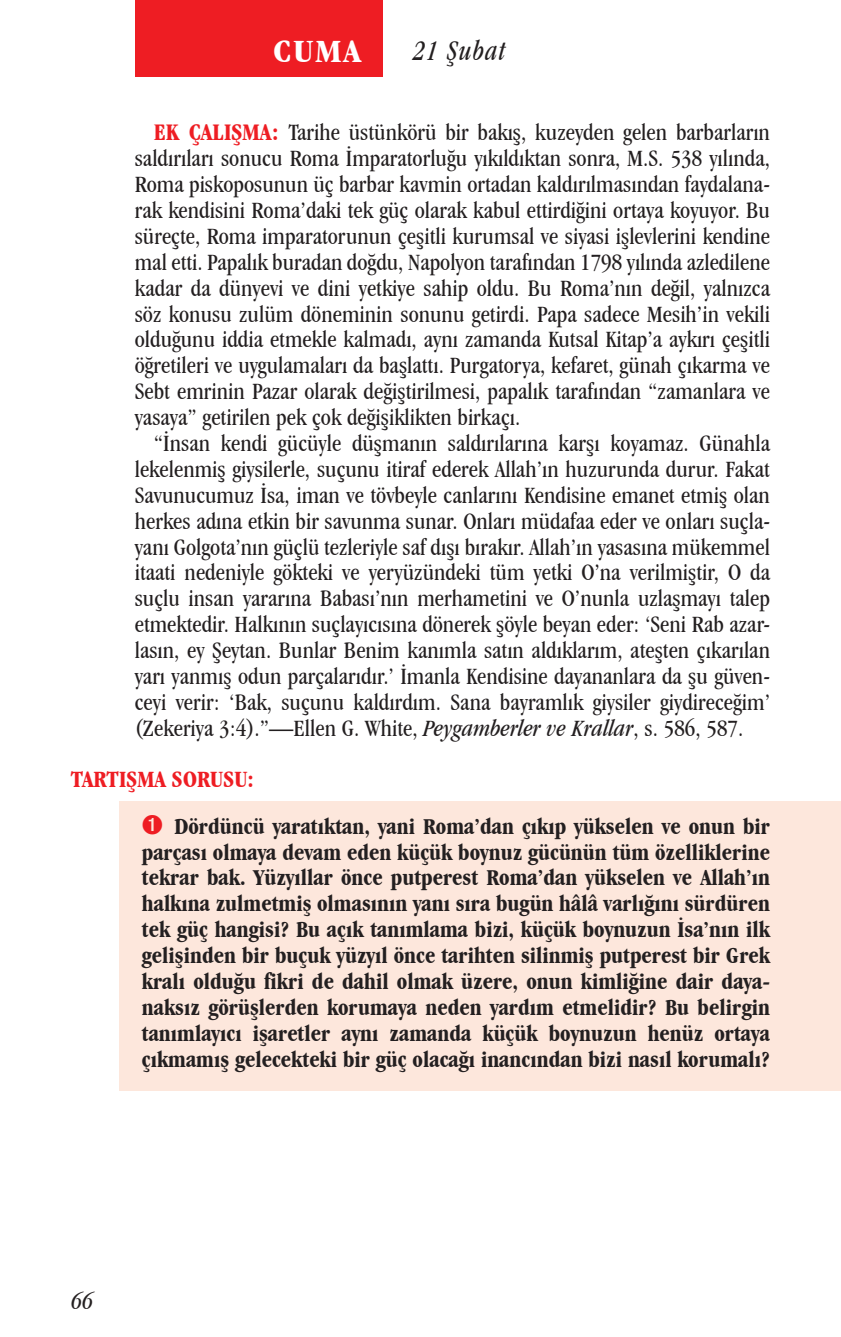
<style>
.page{position:relative;width:841px;height:1337px;background:#fff}
.page>*{position:absolute;margin:0;border:0;box-sizing:border-box;transform-origin:0 0}
.Daily_Header{font:700 condensed 33.75px "Garamond IT Cby BT";color:#fff;scale:1.1 1}
.Lesson_Dates{font:italic condensed 29.25px "Garamond IT Cby BT";letter-spacing:.05em;color:#231f20;scale:.9 1}
.t1{font:italic condensed 24.75px "Garamond IT Cby BT";color:#231f20}
.Body{font:condensed 24.3px/25.9px "Garamond IT Cby BT";color:#231f20;text-align:justify}
.Friday_Body{font:condensed 24.3px/25.9px "Garamond IT Cby BT";color:#231f20;text-align:justify}
.Discussion_Title{font:700 condensed 24.3px "Garamond IT Cby BT";color:#ee1d23}
.Numbered_Bullet_List{font:700 condensed 23.62px/25.9px "Garamond IT Cby BT";color:#231f20;text-align:justify}
.s1{font-weight:700;font-size:24.75px;color:#ee1d23}
.s2{font-style:italic}
</style>
<div class="page">
<div style="left:135px;top:0;width:247px;height:76px;background:#ee1d23"></div>
<div style="left:119px;top:801px;width:721px;height:290px;background:#fde7dc"></div>
<p class="Daily_Header" style="left:273px;top:31px;width:80px">CUMA</p>
<p class="Lesson_Dates" style="left:413px;top:33px;width:104px">21 Şubat</p>
<p class="Friday_Body" style="left:135px;top:119px;width:636px;text-indent:19px"><span class="s1">EK ÇALIŞMA:</span> Tarihe üstünkörü bir bakış, kuzeyden gelen barbarların saldırıları sonucu Roma İmparatorluğu yıkıldıktan sonra, M.S. 538 yılında, Roma piskoposunun üç barbar kavmin ortadan kaldırılmasından faydalana&shy;rak kendisini Roma’daki tek güç olarak kabul ettirdiğini ortaya koyuyor. Bu süreçte, Roma imparatorunun çeşitli kurumsal ve siyasi işlevlerini kendine mal etti. Papalık buradan doğdu, Napolyon tarafından 1798 yılında azledilene kadar da dünyevi ve dini yetkiye sahip oldu. Bu Roma’nın değil, yalnızca söz konusu zulüm döneminin sonunu getirdi. Papa sadece Mesih’in vekili olduğunu iddia etmekle kalmadı, aynı zamanda Kutsal Kitap’a aykırı çeşitli öğretileri ve uygulamaları da başlattı. Purgatorya, kefaret, günah çıkarma ve Sebt emrinin Pazar olarak değiştirilmesi, papalık tarafından “zamanlara ve yasaya” getirilen pek çok değişiklikten birkaçı.</p>
<p class="Body" style="left:135px;top:430px;width:636px;text-indent:19px">“İnsan kendi gücüyle düşmanın saldırılarına karşı koyamaz. Günahla lekelenmiş giysilerle, suçunu itiraf ederek Allah’ın huzurunda durur. Fakat Savunucumuz İsa, iman ve tövbeyle canlarını Kendisine emanet etmiş olan herkes adına etkin bir savunma sunar. Onları müdafaa eder ve onları suçla&shy;yanı Golgota’nın güçlü tezleriyle saf dışı bırakır. Allah’ın yasasına mükemmel itaati nedeniyle gökteki ve yeryüzündeki tüm yetki O’na verilmiştir, O da suçlu insan yararına Babası’nın merhametini ve O’nunla uzlaşmayı talep etmektedir. Halkının suçlayıcısına dönerek şöyle beyan eder: ‘Seni Rab azar&shy;lasın, ey Şeytan. Bunlar Benim kanımla satın aldıklarım, ateşten çıkarılan yarı yanmış odun parçalarıdır.’ İmanla Kendisine dayananlara da şu güven&shy;ceyi verir: ‘Bak, suçunu kaldırdım. Sana bayramlık giysiler giydireceğim’ (Zekeriya 3:4).”—Ellen G. White, <span class="s2">Peygamberler ve Krallar</span>, s. 586, 587.</p>
<p class="Discussion_Title" style="left:71px;top:765px;width:184px">TARTIŞMA SORUSU:</p>
<p class="Numbered_Bullet_List" style="left:142px;top:812px;width:629px;text-indent:33px">Dördüncü yaratıktan, yani Roma’dan çıkıp yükselen ve onun bir parçası olmaya devam eden küçük boynuz gücünün tüm özelliklerine tekrar bak. Yüzyıllar önce putperest Roma’dan yükselen ve Allah’ın halkına zulmetmiş olmasının yanı sıra bugün hâlâ varlığını sürdüren tek güç hangisi? Bu açık tanımlama bizi, küçük boynuzun İsa’nın ilk gelişinden bir buçuk yüzyıl önce tarihten silinmiş putperest bir Grek kralı olduğu fikri de dahil olmak üzere, onun kimliğine dair daya&shy;naksız görüşlerden korumaya neden yardım etmelidir? Bu belirgin tanımlayıcı işaretler aynı zamanda küçük boynuzun henüz ortaya çıkmamış gelecekteki bir güç olacağı inancından bizi nasıl korumalı?</p>
<p class="t1" style="left:71px;top:1286px;width:23px">66</p>
</div>
